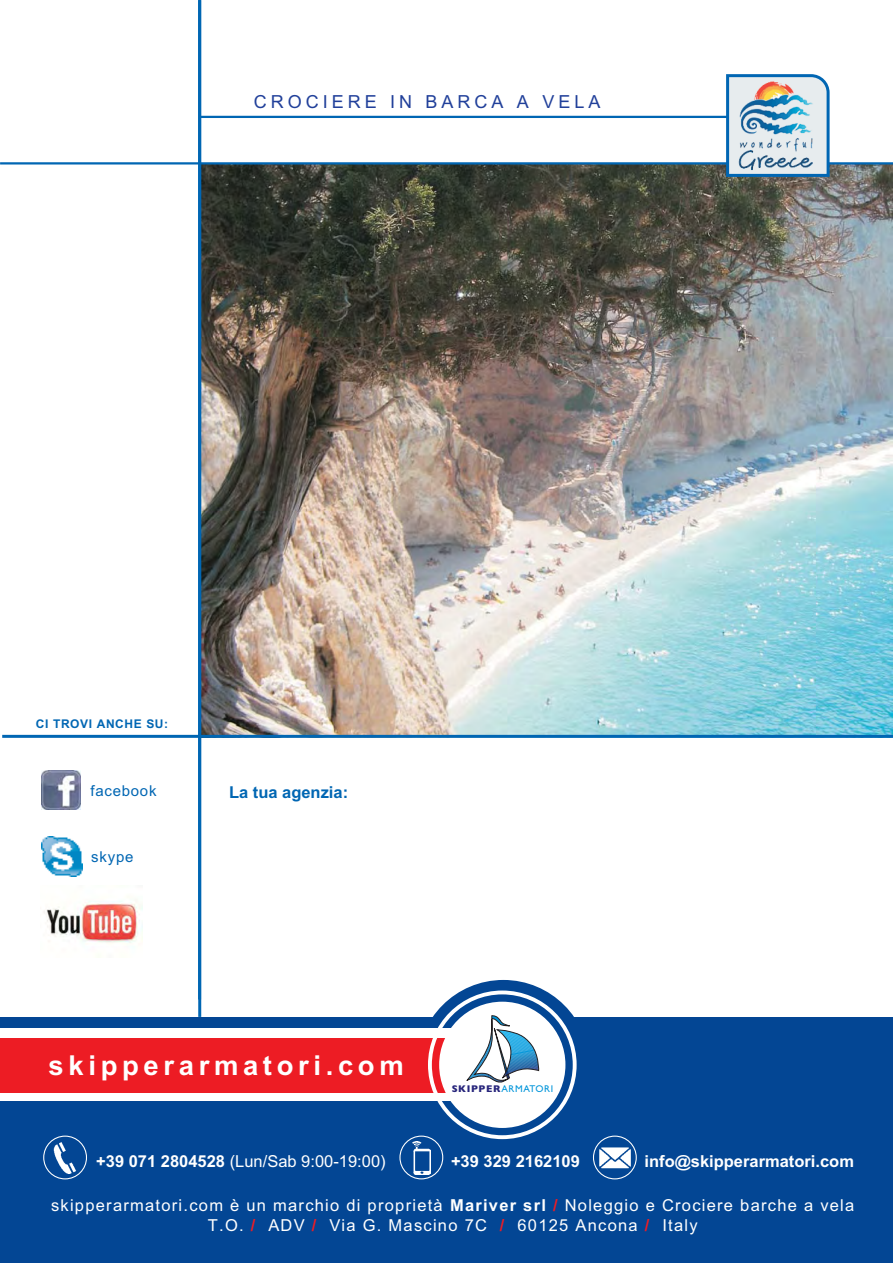
<style>
.page{position:relative;width:893px;height:1263px;background:#fff}
.page>*{position:absolute;margin:0;border:0;box-sizing:border-box;transform-origin:0 0}
.t1{font:700 27.45px "Arial";letter-spacing:.17em;color:#fff}
.t2{font:18px "Arial";letter-spacing:.225em;color:#21409a}
.t3{font:16.5px/19.5px "Arial";letter-spacing:.075em;color:#fff;text-align:center}
.t4{font:700 16.5px "Arial";color:#fff}
.t5{font:16.5px "Arial";color:#fff}
.t6{font:700 16.5px "Arial";color:#0066b3}
.t7{font:15px "Arial";letter-spacing:.05em;color:#0066b3}
.t8{font:700 12px "Arial";letter-spacing:.05em;color:#0066b3}
.t9{font:9.75px "Gill Sans";letter-spacing:.06em;color:#0095da}
.s1{font-weight:700;color:#26247b}
.s2{font-weight:700}
.s3{font-weight:700;color:#ed1c24}
</style>
<div class="page">
<img style="left:201px;top:165px;width:691px;height:570px">
<hr style="left:200px;top:116px;width:626px;height:2px;background:#0066b3">
<hr style="left:0;top:162px;width:892px;height:3px;background:#0066b3">
<img style="left:724px;top:74px;width:107px;height:104px">
<svg style="left:417px;top:980px;width:172px;height:172px;background:#265fa2"></svg>
<hr style="left:198px;top:0;width:3px;height:1017px;background:#0066b3">
<div style="left:0;top:1017px;width:892px;height:246px;background:#034694"></div>
<img style="left:41px;top:771px;width:39px;height:39px">
<img style="left:42px;top:836px;width:40px;height:41px">
<hr style="left:2px;top:735px;width:890px;height:3px;background:#0066b3">
<img style="left:44px;top:900px;width:99px;height:43px">
<div style="left:0;top:1029px;width:491px;height:72px;background:#fff"></div>
<div style="left:0;top:1038px;width:488px;height:55px;background:#ed1c24"></div>
<div style="left:439px;top:1002px;width:126px;height:126px;background:#fff;border-radius:50%"></div>
<svg style="left:466px;top:1015px;width:73px;height:68px"></svg>
<div style="left:428px;top:991px;width:149px;height:148px;border:4px solid #fff;border-radius:50%"></div>
<img style="left:413px;top:1141px;width:17px;height:33px">
<div style="left:43px;top:1136px;width:44px;height:43px;border:1px solid #fff;border-radius:50%"></div>
<img style="left:50px;top:1143px;width:31px;height:30px">
<div style="left:399px;top:1136px;width:44px;height:43px;border:1px solid #fff;border-radius:50%"></div>
<div style="left:593px;top:1136px;width:44px;height:43px;border:1px solid #fff;border-radius:50%"></div>
<img style="left:596px;top:1144px;width:37px;height:25px">
<p class="t2" style="left:254px;top:95px;width:348px">CROCIERE IN BARCA A VELA</p>
<p class="t8" style="left:36px;top:719px;width:134px">CI TROVI ANCHE SU:</p>
<p class="t7" style="left:90px;top:786px;width:68px">facebook</p>
<p class="t7" style="left:91px;top:852px;width:44px">skype</p>
<p class="t6" style="left:229px;top:786px;width:121px">La tua agenzia:</p>
<h1 class="t1" style="left:49px;top:1055px;width:357px">skipperarmatori.com</h1>
<p class="t9" style="left:452px;top:1085px;width:103px"><span class="s1">SKIPPER</span>ARMATORI</p>
<p class="t5" style="left:96px;top:1155px;width:291px"><span class="s2">+39 071 2804528</span> (Lun/Sab 9:00-19:00)</p>
<p class="t4" style="left:451px;top:1155px;width:130px">+39 329 2162109</p>
<p class="t4" style="left:644px;top:1155px;width:211px">info@skipperarmatori.com</p>
<p class="t3" style="left:51px;top:1197px;width:805px">skipperarmatori.com è un marchio di proprietà <span class="s2">Mariver srl</span> <span class="s3">/</span> Noleggio e Crociere barche a vela<br>T.O. <span class="s3">/</span> ADV <span class="s3">/</span> Via G. Mascino 7C <span class="s3">/</span> 60125 Ancona <span class="s3">/</span> Italy</p>
</div>
